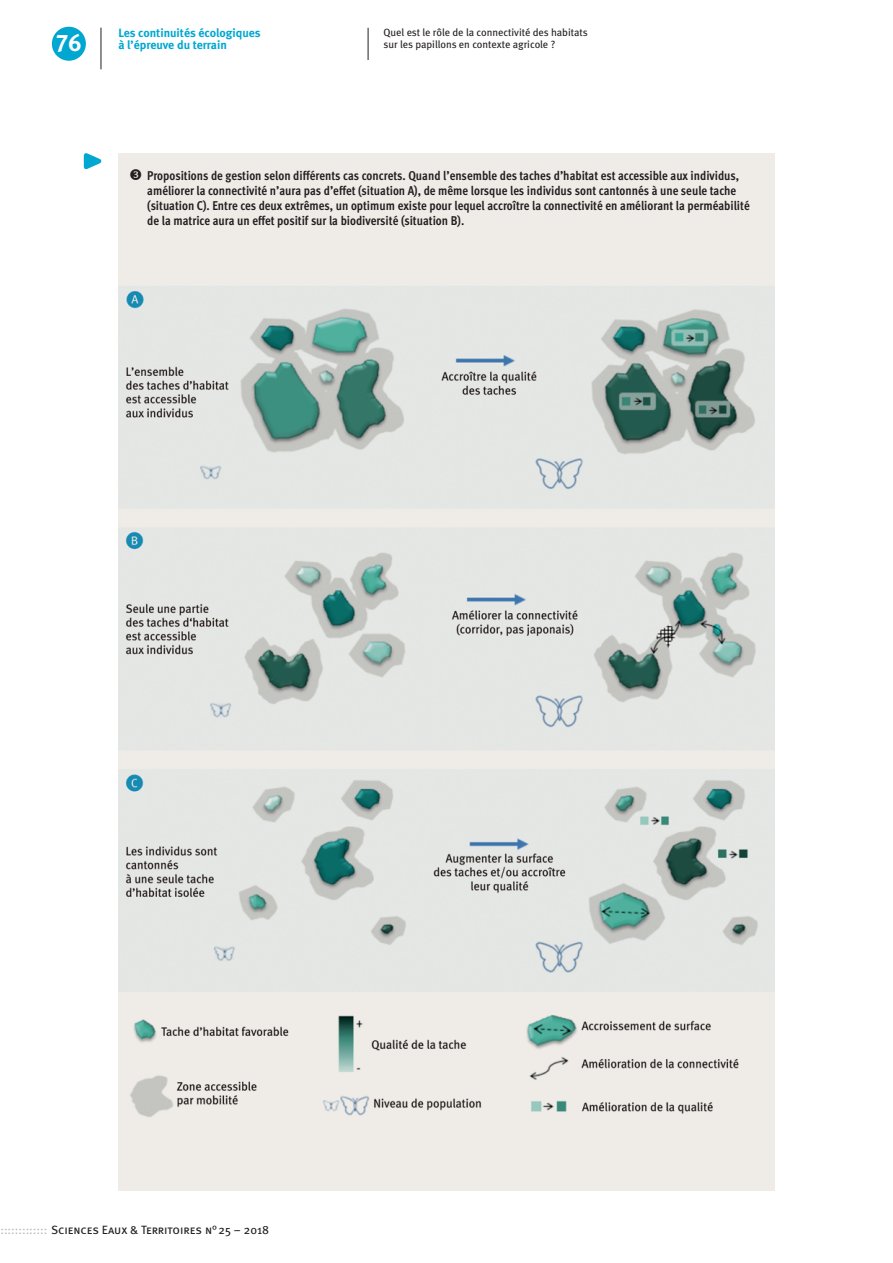
<style>
.page{position:relative;width:893px;height:1263px;background:#fff}
.page>*{position:absolute;margin:0;border:0;box-sizing:border-box;transform-origin:0 0}
.t1{font:24px "Meta Bold Caps Expert";color:#fff}
.t2{font:700 12.75px/15px "Meta Cond OT";color:#231f20}
.t3{font:12px "Meta Book Caps";color:#231f20}
.t4{font:700 12px "Meta";color:#00a7d1}
.t5{font:10.5px/12px "Meta Book LF";color:#231f20}
.s1{color:#bcbdc0}
</style>
<div class="page">
<div style="left:118px;top:153px;width:657px;height:1038px;background:#efece8"></div>
<svg style="left:83px;top:153px;width:19px;height:17px"></svg>
<hr style="left:368px;top:28px;width:1px;height:32px;background:#231f20">
<img style="left:118px;top:286px;width:657px;height:831px">
<div style="left:52px;top:27px;width:34px;height:34px;background:#00a7d1;border-radius:50%"></div>
<hr style="left:101px;top:28px;width:1px;height:41px;background:#231f20">
<p class="t4" style="left:118px;top:25px;width:144px">Les continuités écologiques</p>
<h1 class="t1" style="left:56px;top:28px;width:27px">76</h1>
<p class="t4" style="left:118px;top:37px;width:110px">à l’épreuve du terrain</p>
<p class="t5" style="left:384px;top:26px;width:206px">Quel est le rôle de la connectivité des habitats sur les papillons en contexte agricole ?</p>
<p class="t2" style="left:147px;top:168px;width:604px">Propositions de gestion selon différents cas concrets. Quand l’ensemble des taches d’habitat est accessible aux individus, améliorer la connectivité n’aura pas d’effet (situation A), de même lorsque les individus sont cantonnés à une seule tache (situation C). Entre ces deux extrêmes, un optimum existe pour lequel accroître la connectivité en améliorant la perméabilité de la matrice aura un effet positif sur la biodiversité (situation B).</p>
<p class="t3" style="left:0;top:1223px;width:270px"><span class="s1">:::::::::::::</span> Sciences Eaux &amp; Territoires n°25 – 2018</p>
</div>
